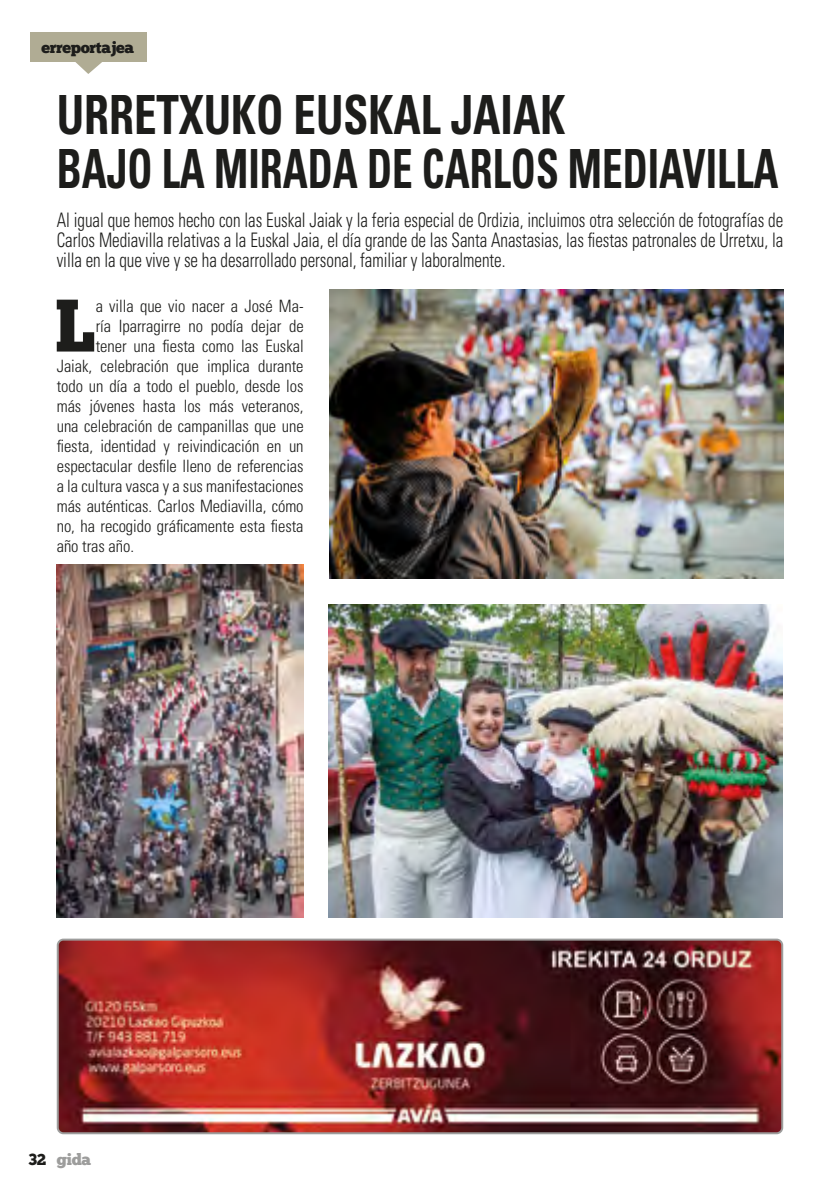
<style>
.page{position:relative;width:840px;height:1191px;background:#fff}
.page>*{position:absolute;margin:0;border:0;box-sizing:border-box;transform-origin:0 0}
.t1{font:74.2px "Chunk Five Ex";color:#1d1d1b;scale:.9 1}
.t2{font:700 condensed 54px/54px "Univers";color:#1d1d1b;scale:.83 1}
.t3{font:300 condensed 20px/20px "Univers";letter-spacing:-.005em;color:#1d1d1b;text-align:justify;scale:.85 1}
.t4{font:300 condensed 17px "Univers";letter-spacing:-.005em;color:#1d1d1b}
.t5{font:16px "Chunk Five Ex";letter-spacing:-.02em;color:#1d1d1b}
.t6{font:16px "Chunk Five Ex";letter-spacing:-.02em;color:#9d9d9c}
.s1{color:#1d1d1b}
</style>
<div class="page">
<svg style="left:75px;top:62px;width:27px;height:12px"></svg>
<div style="left:30px;top:32px;width:117px;height:30px;background:#b0ac94"></div>
<img style="left:58px;top:939px;width:723px;height:194px">
<div style="left:57px;top:938px;width:725px;height:196px;border:2px solid #9d9d9c;border-radius:6px"></div>
<img style="left:329px;top:290px;width:453px;height:288px">
<img style="left:328px;top:604px;width:453px;height:313px">
<img style="left:57px;top:564px;width:246px;height:353px">
<p class="t5" style="left:41px;top:35px;width:94px">erreportajea</p>
<h2 class="t2" style="left:57px;top:88px;width:870px">URRETXUKO EUSKAL JAIAK<br>BAJO LA MIRADA DE CARLOS MEDIAVILLA</h2>
<p class="t3" style="left:57px;top:210px;width:855px">Al igual que hemos hecho con las Euskal Jaiak y la feria especial de Ordizia, incluimos otra selección de fotografías de Carlos Mediavilla relativas a la Euskal Jaia, el día grande de las Santa Anastasias, las fiestas patronales de Urretxu, la villa en la que vive y se ha desarrollado personal, familiar y laboralmente.</p>
<h1 class="t1" style="left:55px;top:270px;width:47px">L</h1>
<p class="t4" style="left:96px;top:295px;width:209px">a villa que vio nacer a José Ma-</p>
<p class="t4" style="left:96px;top:315px;width:209px">ría Iparragirre no podía dejar de</p>
<p class="t4" style="left:96px;top:335px;width:209px">tener una fiesta como las Euskal</p>
<p class="t4" style="left:57px;top:355px;width:248px">Jaiak, celebración que implica durante</p>
<p class="t4" style="left:57px;top:375px;width:248px">todo un día a todo el pueblo, desde los</p>
<p class="t4" style="left:57px;top:395px;width:248px">más jóvenes hasta los más veteranos,</p>
<p class="t4" style="left:57px;top:415px;width:248px">una celebración de campanillas que une</p>
<p class="t4" style="left:57px;top:435px;width:248px">fiesta, identidad y reivindicación en un</p>
<p class="t4" style="left:57px;top:455px;width:248px">espectacular desfile lleno de referencias</p>
<p class="t4" style="left:57px;top:475px;width:248px">a la cultura vasca y a sus manifestaciones</p>
<p class="t4" style="left:57px;top:495px;width:248px">más auténticas. Carlos Mediavilla, cómo</p>
<p class="t4" style="left:57px;top:515px;width:248px">no, ha recogido gráficamente esta fiesta</p>
<p class="t4" style="left:57px;top:535px;width:79px">año tras año.</p>
<p class="t6" style="left:28px;top:1147px;width:64px"><span class="s1">32</span> gida</p>
</div>
